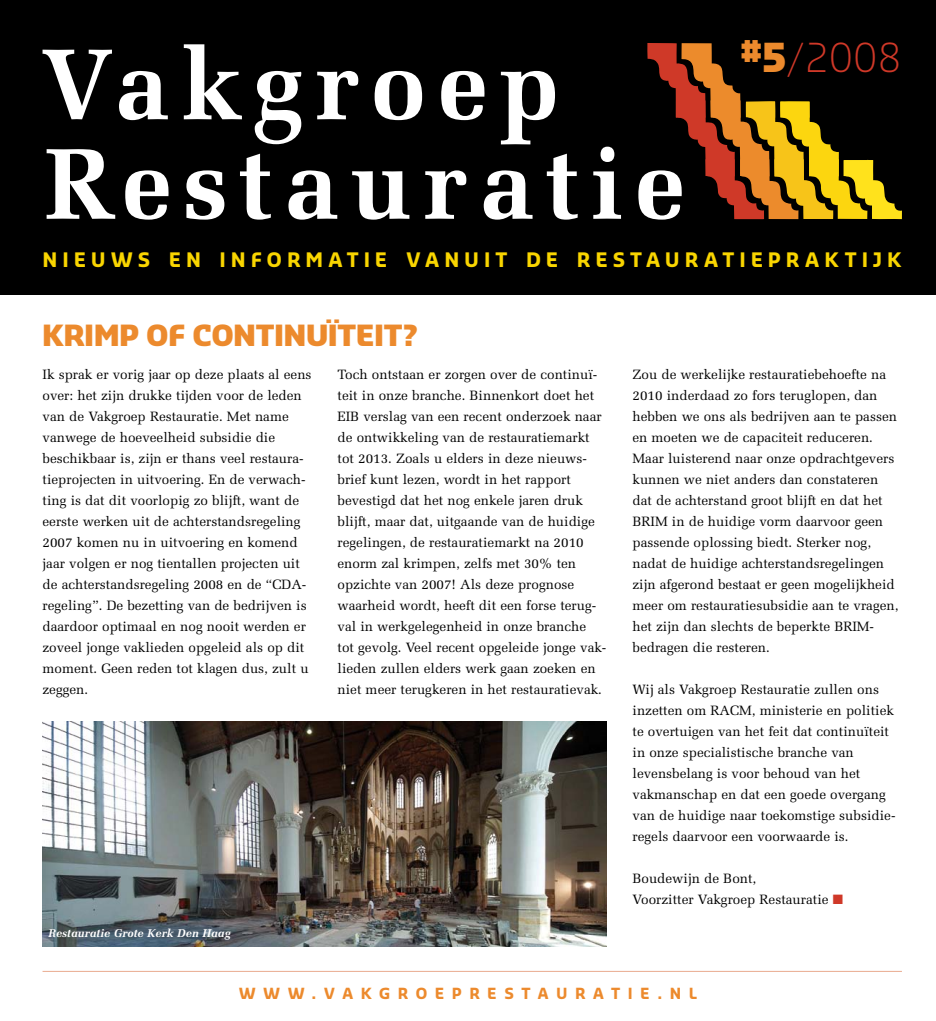
<style>
.page{position:relative;width:936px;height:1021px;background:#fff}
.page>*{position:absolute;margin:0;border:0;box-sizing:border-box;transform-origin:0 0}
.t1{font:300 39px "Sansa";color:#cf3828}
.Kop{font:900 28.5px "Sansa";color:#ec8a2d}
.t2{font:700 19.5px "Sansa";letter-spacing:.255em;color:#f9d500}
.t3{font:700 15px "Sansa";letter-spacing:.5em;color:#ec8a2d}
.Platte_Tekst{font:13.5px/21px "Melior";color:#000}
.Platte_Tekst-2{font:italic 700 11.25px "Melior";color:#fff}
.s1{font-weight:900;color:#ec8a2d}
.s2{color:#cf3828}
</style>
<div class="page">
<hr style="left:43px;top:971px;width:858px;height:1px;background:#e9aa8e">
<div style="left:0;top:0;width:935px;height:295px;background:#000"></div>
<svg style="left:43px;top:50px;width:69px;height:69px"></svg>
<svg style="left:119px;top:71px;width:49px;height:49px"></svg>
<svg style="left:184px;top:44px;width:58px;height:75px"></svg>
<svg style="left:255px;top:71px;width:46px;height:73px"></svg>
<svg style="left:317px;top:71px;width:41px;height:48px"></svg>
<svg style="left:374px;top:71px;width:48px;height:49px"></svg>
<svg style="left:441px;top:71px;width:44px;height:49px"></svg>
<svg style="left:501px;top:71px;width:54px;height:73px"></svg>
<svg style="left:47px;top:149px;width:68px;height:70px"></svg>
<svg style="left:125px;top:170px;width:44px;height:50px"></svg>
<svg style="left:186px;top:170px;width:38px;height:50px"></svg>
<svg style="left:240px;top:154px;width:31px;height:66px"></svg>
<svg style="left:288px;top:170px;width:49px;height:50px"></svg>
<svg style="left:352px;top:171px;width:57px;height:49px"></svg>
<svg style="left:425px;top:170px;width:41px;height:49px"></svg>
<svg style="left:483px;top:170px;width:49px;height:50px"></svg>
<svg style="left:547px;top:154px;width:30px;height:66px"></svg>
<svg style="left:593px;top:147px;width:28px;height:72px"></svg>
<svg style="left:638px;top:43px;width:263px;height:177px"></svg>
<img style="left:43px;top:721px;width:564px;height:225px">
<p class="t1" style="left:741px;top:33px;width:162px"><sup>#</sup><span class="s1">5</span>/2008</p>
<p class="t2" style="left:43px;top:247px;width:860px">NIEUWS EN INFORMATIE VANUIT DE RESTAURATIEPRAKTIJK</p>
<p class="Kop" style="left:43px;top:316px;width:376px">KRIMP OF CONTINUÏTEIT?</p>
<p class="Platte_Tekst" style="left:337px;top:363px;width:270px">Toch ontstaan er zorgen over de continuï&shy;teit in onze branche. Binnenkort doet het EIB verslag van een recent onderzoek naar de ontwikkeling van de restauratiemarkt tot 2013. Zoals u elders in deze nieuws&shy;brief kunt lezen, wordt in het rapport bevestigd dat het nog enkele jaren druk blijft, maar dat, uitgaande van de huidige regelingen, de restauratiemarkt na 2010 enorm zal krimpen, zelfs met 30% ten opzichte van 2007! Als deze prognose waarheid wordt, heeft dit een forse terug&shy;val in werkgelegenheid in onze branche<br>tot gevolg. Veel recent opgeleide jonge vak&shy;lieden zullen elders werk gaan zoeken en niet meer terugkeren in het restauratievak.</p>
<p class="Platte_Tekst" style="left:632px;top:363px;width:267px">Zou de werkelijke restauratiebehoefte na 2010 inderdaad zo fors teruglopen, dan hebben we ons als bedrijven aan te passen en moeten we de capaciteit reduceren.<br>Maar luisterend naar onze opdrachtgevers kunnen we niet anders dan constateren dat de achterstand groot blijft en dat het BRIM in de huidige vorm daarvoor geen passende oplossing biedt. Sterker nog, nadat de huidige achterstandsregelingen zijn afgerond bestaat er geen mogelijkheid meer om restauratiesubsidie aan te vragen, het zijn dan slechts de beperkte BRIM&shy;bedragen die resteren.</p>
<p class="Platte_Tekst" style="left:43px;top:363px;width:270px">Ik sprak er vorig jaar op deze plaats al eens over: het zijn drukke tijden voor de leden van de Vakgroep Restauratie. Met name vanwege de hoeveelheid subsidie die beschikbaar is, zijn er thans veel restaura&shy;tieprojecten in uitvoering. En de verwach&shy;ting is dat dit voorlopig zo blijft, want de eerste werken uit de achterstandsregeling 2007 komen nu in uitvoering en komend jaar volgen er nog tientallen projecten uit de achterstandsregeling 2008 en de “CDA&shy;regeling”. De bezetting van de bedrijven is daardoor optimaal en nog nooit werden er zoveel jonge vaklieden opgeleid als op dit moment. Geen reden tot klagen dus, zult u zeggen.</p>
<p class="Platte_Tekst" style="left:632px;top:678px;width:264px">Wij als Vakgroep Restauratie zullen ons inzetten om RACM, ministerie en politiek te overtuigen van het feit dat continuïteit in onze specialistische branche van levensbelang is voor behoud van het vakmanschap en dat een goede overgang van de huidige naar toekomstige subsidie&shy;regels daarvoor een voorwaarde is.</p>
<p class="Platte_Tekst" style="left:632px;top:867px;width:125px">Boudewijn de Bont,</p>
<p class="Platte_Tekst" style="left:632px;top:888px;width:212px">Voorzitter Vakgroep Restauratie <span class="s2">■</span></p>
<p class="Platte_Tekst-2" style="left:48px;top:926px;width:184px">Restauratie Grote Kerk Den Haag</p>
<p class="t3" style="left:239px;top:983px;width:460px">WWW.VAKGROEPRESTAURATIE.NL</p>
</div>
